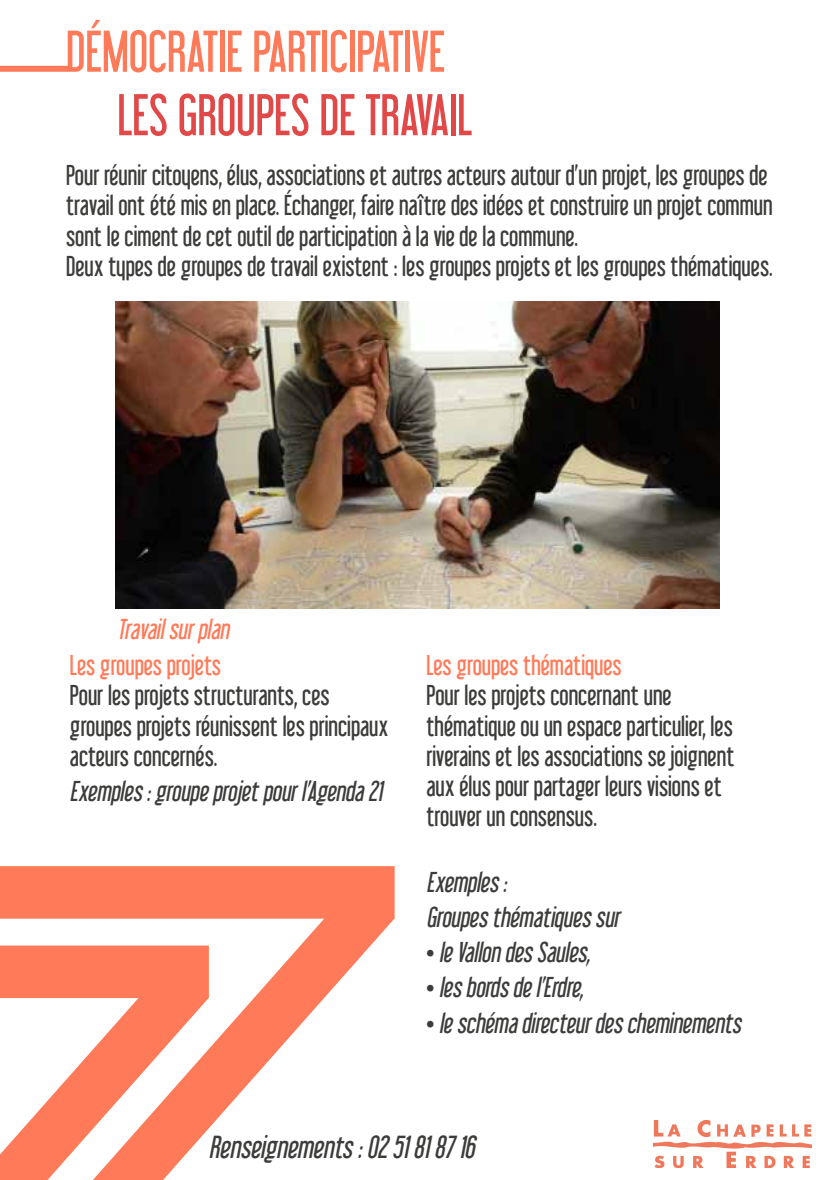
<style>
.page{position:relative;width:835px;height:1180px;background:#fff}
.page>*{position:absolute;margin:0;border:0;box-sizing:border-box;transform-origin:0 0}
.t1{font:52.5px "Libel Suit";color:#ff7a58}
.t2{font:52.5px "Libel Suit";color:#e14949}
.t3{font:italic 28px "Libel Suit";color:#3c3c3b}
.t4{font:25.2px/30.2px "Libel Suit";color:#3c3c3b}
.t5{font:italic 25.2px/35.2px "Libel Suit";color:#3c3c3b}
.t6{font:25.2px "Libel Suit";color:#ff7a58}
.t7{font:italic 25.2px "Libel Suit";color:#ff7a58}
.s1{font-style:normal}
</style>
<div class="page">
<svg style="left:263px;top:866px;width:132px;height:201px"></svg>
<svg style="left:0;top:918px;width:263px;height:262px"></svg>
<div style="left:0;top:866px;width:394px;height:52px;background:#ff7a58"></div>
<div style="left:0;top:945px;width:209px;height:53px;background:#ff7a58"></div>
<img style="left:115px;top:301px;width:604px;height:307px">
<div style="left:0;top:66px;width:68px;height:6px;background:#ff7a58"></div>
<img style="left:653px;top:1120px;width:158px;height:47px">
<h1 class="t1" style="left:66px;top:20px;width:380px">Démocratie Participative</h1>
<h1 class="t2" style="left:117px;top:83px;width:356px">les groupes de travail</h1>
<p class="t4" style="left:66px;top:160px;width:708px">Pour réunir citoyens, élus, associations et autres acteurs autour d’un projet, les groupes de travail ont été mis en place. Échanger, faire naître des idées et construire un projet commun sont le ciment de cet outil de participation à la vie de la commune.<br>Deux types de groupes de travail existent : les groupes projets et les groupes thématiques.</p>
<p class="t7" style="left:117px;top:614px;width:119px">Travailsurplan</p>
<p class="t6" style="left:70px;top:650px;width:152px">Les groupes projets</p>
<p class="t4" style="left:70px;top:680px;width:320px">Pour les projets structurants, ces groupes projets réunissent les principaux acteurs concernés.</p>
<p class="t5" style="left:70px;top:773px;width:319px">Exemples:groupeprojetpourl’Agenda21</p>
<p class="t6" style="left:426px;top:650px;width:197px">Les groupes thématiques</p>
<p class="t4" style="left:426px;top:680px;width:309px">Pour les projets concernant une thématique ou un espace particulier, les riverains et les associations se joignent aux élus pour partager leurs visions et trouver un consensus.</p>
<p class="t5" style="left:426px;top:864px;width:200px">Exemples:<br>Groupesthématiquessur</p>
<p class="t5" style="left:426px;top:935px;width:170px"><span class="s1">•</span> leVallondesSaules,</p>
<p class="t5" style="left:426px;top:970px;width:164px"><span class="s1">•</span> lesbordsdel’Erdre,</p>
<p class="t5" style="left:426px;top:1005px;width:321px"><span class="s1">•</span> leschémadirecteurdescheminements</p>
<p class="t3" style="left:209px;top:1130px;width:273px">Renseignements:0251818716</p>
</div>
